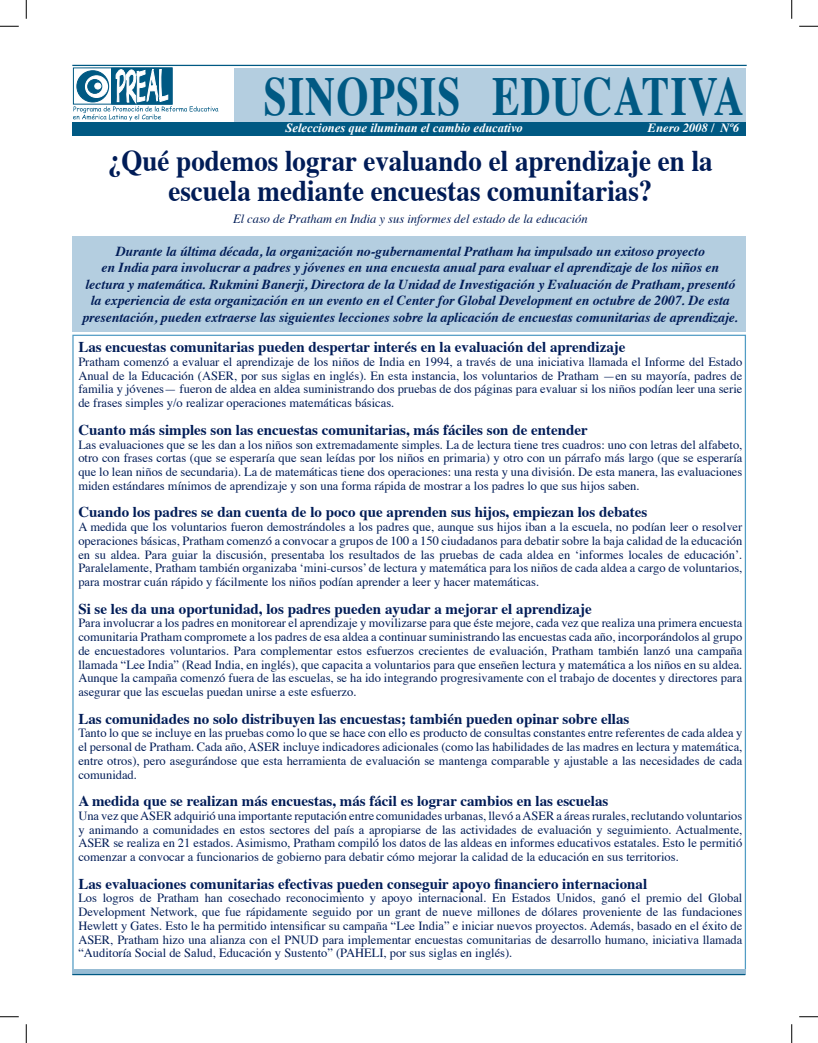
<style>
.page{position:relative;width:818px;height:1043px;background:#fff}
.page>*{position:absolute;margin:0;border:0;box-sizing:border-box;transform-origin:0 0}
.t1{font:700 55px "Times";letter-spacing:.03em;color:#005983;scale:.75 1}
.t2{font:700 30px/30px "Times";color:#001c57;text-align:center;scale:.9 1}
.t3{font:700 15px "Times";color:#001c57}
.t4{font:italic 700 13.75px/16.5px "Times";letter-spacing:-.005em;color:#001c57;text-align:center}
.t5{font:12.5px/13.8px "Times";color:#001c57;text-align:justify}
.t6{font:italic 12.5px "Times";color:#001c57}
.t7{font:italic 700 12.5px "Times New Roman";color:#fff}
.t8{font:italic 700 12.5px "Times";color:#fff}
</style>
<div class="page">
<svg style="left:72px;top:67px;width:147px;height:54px"></svg>
<div style="left:234px;top:68px;width:512px;height:68px;background:#b4cee0"></div>
<div style="left:72px;top:236px;width:673px;height:95px;background:#b4cee0"></div>
<hr style="left:72px;top:65px;width:674px;height:1px;background:#005983">
<div style="left:73px;top:123px;width:673px;height:13px;background:#005983"></div>
<div style="left:72px;top:969px;width:674px;height:6px;background:#97bcd4"></div>
<hr style="left:72px;top:973px;width:673px;height:2px;background:#005983">
<svg style="left:0;top:25px;width:19px;height:2px"></svg>
<svg style="left:799px;top:25px;width:19px;height:2px"></svg>
<svg style="left:0;top:1016px;width:19px;height:1px"></svg>
<svg style="left:799px;top:1016px;width:19px;height:1px"></svg>
<svg style="left:25px;top:0;width:2px;height:19px"></svg>
<svg style="left:25px;top:1024px;width:2px;height:18px"></svg>
<svg style="left:791px;top:0;width:1px;height:19px"></svg>
<svg style="left:791px;top:1024px;width:1px;height:18px"></svg>
<h1 class="t1" style="left:264px;top:44px;width:641px">SINOPSIS EDUCATIVA</h1>
<h2 class="t2" style="left:108px;top:142px;width:673px">¿Qué podemos lograr evaluando el aprendizaje en la escuela mediante encuestas comunitarias?</h2>
<p class="t6" style="left:233px;top:207px;width:356px">El caso de Pratham en India y sus informes del estado de la educación</p>
<p class="t4" style="left:82px;top:242px;width:657px">Durante la última década, la organización no-gubernamental Pratham ha impulsado un exitoso proyecto<br>en India para involucrar a padres y jóvenes en una encuesta anual para evaluar el aprendizaje de los niños en lectura y matemática. Rukmini Banerji, Directora de la Unidad de Investigación y Evaluación de Pratham, presentó la experiencia de esta organización en un evento en el Center for Global Development en octubre de 2007. De esta presentación, pueden extraerse las siguientes lecciones sobre la aplicación de encuestas comunitarias de aprendizaje.</p>
<p class="t3" style="left:78px;top:333px;width:548px">Las encuestas comunitarias pueden despertar interés en la evaluación del aprendizaje</p>
<p class="t5" style="left:78px;top:354px;width:665px">Pratham comenzó a evaluar el aprendizaje de los niños de India en 1994, a través de una iniciativa llamada el Informe del Estado Anual de la Educación (ASER, por sus siglas en inglés). En esta instancia, los voluntarios de Pratham —en su mayoría, padres de familia y jóvenes— fueron de aldea en aldea suministrando dos pruebas de dos páginas para evaluar si los niños podían leer una serie de frases simples y/o realizar operaciones matemáticas básicas.</p>
<p class="t3" style="left:78px;top:415px;width:511px">Cuanto más simples son las encuestas comunitarias, más fáciles son de entender</p>
<p class="t5" style="left:78px;top:436px;width:665px">Las evaluaciones que se les dan a los niños son extremadamente simples. La de lectura tiene tres cuadros: uno con letras del alfabeto, otro con frases cortas (que se esperaría que sean leídas por los niños en primaria) y otro con un párrafo más largo (que se esperaría que lo lean niños de secundaria). La de matemáticas tiene dos operaciones: una resta y una división. De esta manera, las evaluaciones miden estándares mínimos de aprendizaje y son una forma rápida de mostrar a los padres lo que sus hijos saben.</p>
<p class="t3" style="left:78px;top:498px;width:570px">Cuando los padres se dan cuenta de lo poco que aprenden sus hijos, empiezan los debates</p>
<p class="t5" style="left:78px;top:519px;width:665px">A medida que los voluntarios fueron demostrándoles a los padres que, aunque sus hijos iban a la escuela, no podían leer o resolver operaciones básicas, Pratham comenzó a convocar a grupos de 100 a 150 ciudadanos para debatir sobre la baja calidad de la educación en su aldea. Para guiar la discusión, presentaba los resultados de las pruebas de cada aldea en ‘informes locales de educación’.<br>Paralelamente, Pratham también organizaba ‘mini-cursos’ de lectura y matemática para los niños de cada aldea a cargo de voluntarios, para mostrar cuán rápido y fácilmente los niños podían aprender a leer y hacer matemáticas.</p>
<p class="t3" style="left:78px;top:594px;width:515px">Si se les da una oportunidad, los padres pueden ayudar a mejorar el aprendizaje</p>
<p class="t5" style="left:78px;top:615px;width:665px">Para involucrar a los padres en monitorear el aprendizaje y movilizarse para que éste mejore, cada vez que realiza una primera encuesta comunitaria Pratham compromete a los padres de esa aldea a continuar suministrando las encuestas cada año, incorporándolos al grupo de encuestadores voluntarios. Para complementar estos esfuerzos crecientes de evaluación, Pratham también lanzó una campaña llamada “Lee India” (Read India, en inglés), que capacita a voluntarios para que enseñen lectura y matemática a los niños en su aldea.<br>Aunque la campaña comenzó fuera de las escuelas, se ha ido integrando progresivamente con el trabajo de docentes y directores para asegurar que las escuelas puedan unirse a este esfuerzo.</p>
<p class="t3" style="left:78px;top:704px;width:552px">Las comunidades no solo distribuyen las encuestas; también pueden opinar sobre ellas</p>
<p class="t5" style="left:78px;top:725px;width:665px">Tanto lo que se incluye en las pruebas como lo que se hace con ello es producto de consultas constantes entre referentes de cada aldea y el personal de Pratham. Cada año, ASER incluye indicadores adicionales (como las habilidades de las madres en lectura y matemática, entre otros), pero asegurándose que esta herramienta de evaluación se mantenga comparable y ajustable a las necesidades de cada comunidad.</p>
<p class="t3" style="left:78px;top:786px;width:531px">A medida que se realizan más encuestas, más fácil es lograr cambios en las escuelas</p>
<p class="t5" style="left:78px;top:807px;width:665px">Una vez que ASER adquirió una importante reputación entre comunidades urbanas, llevó a ASER a áreas rurales, reclutando voluntarios y animando a comunidades en estos sectores del país a apropiarse de las actividades de evaluación y seguimiento. Actualmente, ASER se realiza en 21 estados. Asimismo, Pratham compiló los datos de las aldeas en informes educativos estatales. Esto le permitió comenzar a convocar a funcionarios de gobierno para debatir cómo mejorar la calidad de la educación en sus territorios.</p>
<p class="t3" style="left:78px;top:869px;width:570px">Las evaluaciones comunitarias efectivas pueden conseguir apoyo financiero internacional</p>
<p class="t5" style="left:78px;top:890px;width:665px">Los logros de Pratham han cosechado reconocimiento y apoyo internacional. En Estados Unidos, ganó el premio del Global Development Network, que fue rápidamente seguido por un grant de nueve millones de dólares proveniente de las fundaciones Hewlett y Gates. Esto le ha permitido intensificar su campaña “Lee India” e iniciar nuevos proyectos. Además, basado en el éxito de ASER, Pratham hizo una alianza con el PNUD para implementar encuestas comunitarias de desarrollo humano, iniciativa llamada “Auditoría Social de Salud, Educación y Sustento” (PAHELI, por sus siglas en inglés).</p>
<p class="t7" style="left:285px;top:121px;width:239px">Selecciones que iluminan el cambio educativo</p>
<p class="t8" style="left:648px;top:116px;width:93px">Enero 2008 / Nº6</p>
</div>
